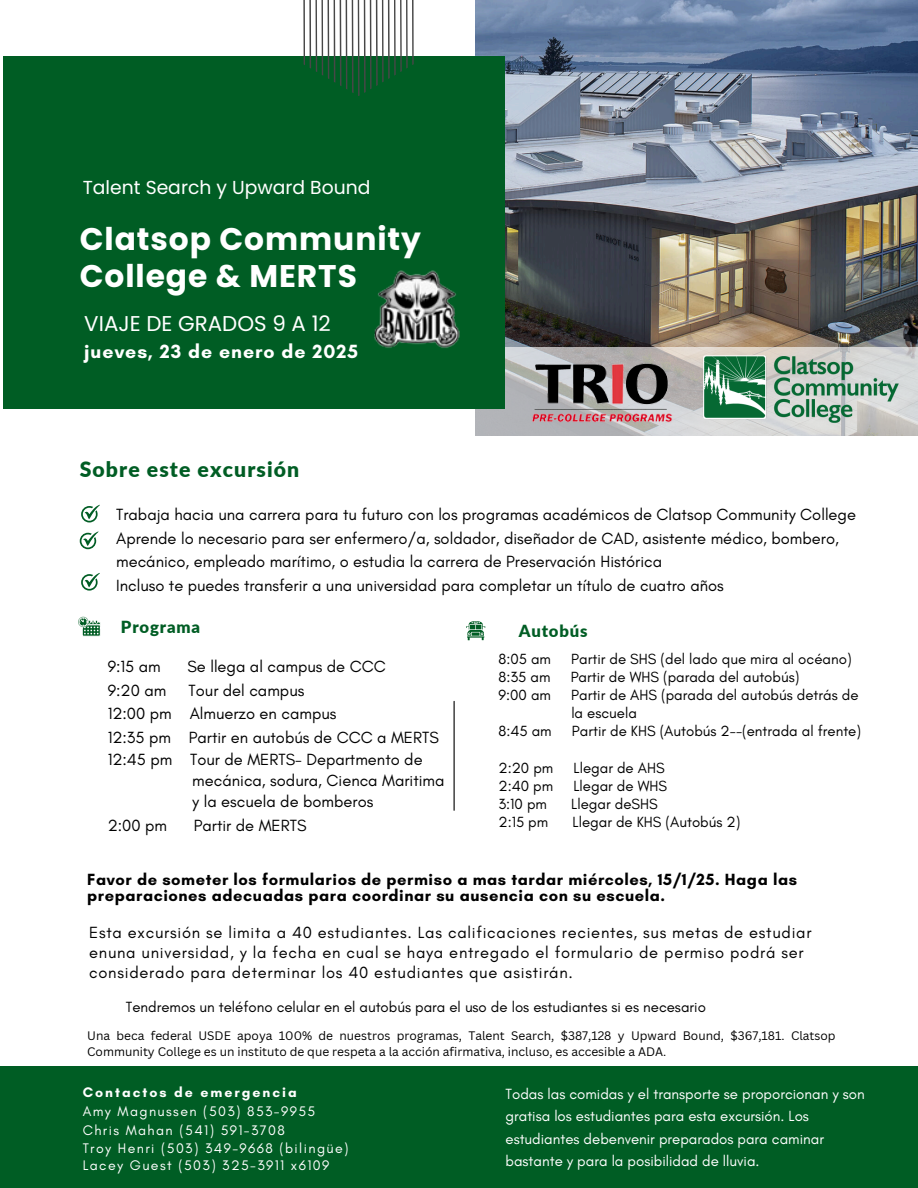
<style>
.page{position:relative;width:918px;height:1188px;background:#fff}
.page>*{position:absolute;margin:0;border:0;box-sizing:border-box;transform-origin:0 0}
.t1{font:700 31.35px/37.2px "Poppins";letter-spacing:.03em;color:#fff}
.t2{font:21.3px "Poppins";color:#fff}
.t3{font:900 21.15px "Lato";letter-spacing:.05em;color:#005d24}
.t4{font:700 19.5px "Glacial Indifference";letter-spacing:.05em;color:#fff}
.t5{font:18.75px "Poppins";color:#fff}
.t6{font:900 16.65px "Lato";letter-spacing:.05em;color:#005d24}
.t7{font:16.5px/23.2px "Glacial Indifference";color:#000}
.t8{font:16.5px/20.2px "Glacial Indifference";letter-spacing:.045em;color:#000}
.t9{font:700 16.5px/16.8px "Glacial Indifference";letter-spacing:.035em;color:#000}
.t10{font:15px/18px "Glacial Indifference";color:#000}
.t11{font:15px/22.5px "Glacial Indifference";color:#fff}
.t12{font:14.1px "Glacial Indifference";letter-spacing:.1em;color:#fff}
.t13{font:700 14.1px "Glacial Indifference";letter-spacing:.14em;color:#fff}
.t14{font:12px/16px "Canva Sans";color:#000}
</style>
<div class="page">
<div style="left:0;top:1066px;width:918px;height:122px;background:#005d24"></div>
<hr style="left:454px;top:701px;width:1px;height:109px;background:#000">
<svg style="left:78px;top:617px;width:22px;height:20px"></svg>
<svg style="left:466px;top:621px;width:19px;height:19px"></svg>
<svg style="left:81px;top:505px;width:19px;height:17px"></svg>
<img style="left:476px;top:0;width:442px;height:348px">
<svg style="left:475px;top:348px;width:443px;height:88px;background:#c3c2c2"></svg>
<div style="left:4px;top:56px;width:501px;height:353px;background:#005d24"></div>
<svg style="left:303px;top:0;width:110px;height:96px"></svg>
<img style="left:532px;top:359px;width:141px;height:67px">
<img style="left:700px;top:353px;width:203px;height:73px">
<svg style="left:80px;top:531px;width:19px;height:18px"></svg>
<img style="left:374px;top:270px;width:86px;height:78px">
<svg style="left:81px;top:573px;width:19px;height:18px"></svg>
<h5 class="t5" style="left:83px;top:175px;width:289px">Talent Search y Upward Bound</h5>
<p class="t1" style="left:80px;top:220px;width:343px">Clatsop Community<br>College &amp; MERTS</p>
<h6 class="t2" style="left:84px;top:308px;width:248px">VIAJE DE GRADOS 9 A 12</h6>
<p class="t4" style="left:84px;top:340px;width:276px">jueves, 23 de enero de 2025</p>
<p class="t3" style="left:80px;top:456px;width:221px">Sobre este excursión</p>
<h6 class="t7" style="left:116px;top:502px;width:741px;line-height:24.8px">Trabaja hacia una carrera para tu futuro con los programas académicos de Clatsop Community College<br>Aprende lo necesario para ser enfermero/a, soldador, diseñador de CAD, asistente médico, bombero,</h6>
<h6 class="t7" style="left:116px;top:550px;width:547px">mecánico, empleado marítimo, o estudia la carrera de Preservación Histórica</h6>
<p class="t7" style="left:116px;top:573px;width:609px">Incluso te puedes transferir a una universidad para completar un título de cuatro años</p>
<p class="t6" style="left:121px;top:617px;width:81px">Programa</p>
<p class="t7" style="left:108px;top:655px;width:55px">9:15 am</p>
<p class="t7" style="left:188px;top:655px;width:200px">Se llega al campus de CCC</p>
<p class="t7" style="left:108px;top:678px;width:60px">9:20 am</p>
<p class="t7" style="left:108px;top:678px;width:333px;text-indent:81px">Tour del campus<br>12:00 pm Almuerzo en campus<br>12:35 pm Partir en autobús de CCC a MERTS<br>12:45 pm Tour de MERTS- Departmento de</p>
<p class="t7" style="left:192px;top:769px;width:254px;line-height:21.3px">mecánica, sodura, Cienca Maritima y la escuela de bomberos</p>
<p class="t7" style="left:108px;top:813px;width:61px">2:00 pm</p>
<p class="t7" style="left:194px;top:813px;width:114px">Partir de MERTS</p>
<h2 class="t6" style="left:519px;top:620px;width:71px">Autobús</h2>
<h4 class="t10" style="left:498px;top:649px;width:54px">8:05 am</h4>
<h4 class="t10" style="left:571px;top:649px;width:282px">Partir de SHS (del lado que mira al océano)</h4>
<h4 class="t10" style="left:498px;top:667px;width:53px">8:35 am</h4>
<h4 class="t10" style="left:571px;top:667px;width:230px">Partir de WHS (parada del autobús)</h4>
<h4 class="t10" style="left:498px;top:685px;width:54px">9:00 am</h4>
<h4 class="t10" style="left:571px;top:685px;width:289px">Partir de AHS (parada del autobús detrás de la escuela</h4>
<h4 class="t10" style="left:498px;top:721px;width:55px">8:45 am</h4>
<p class="t10" style="left:572px;top:721px;width:291px">Partir de KHS (Autobús 2--(entrada al frente)</p>
<p class="t10" style="left:498px;top:759px;width:56px">2:20 pm</p>
<p class="t10" style="left:574px;top:759px;width:93px">Llegar de AHS</p>
<p class="t10" style="left:498px;top:777px;width:56px">2:40 pm</p>
<p class="t10" style="left:573px;top:777px;width:95px">Llegar de WHS</p>
<p class="t10" style="left:498px;top:795px;width:50px">3:10 pm</p>
<p class="t10" style="left:571px;top:795px;width:88px">Llegar deSHS</p>
<p class="t10" style="left:498px;top:813px;width:51px">2:15 pm</p>
<p class="t10" style="left:573px;top:813px;width:169px">Llegar de KHS (Autobús 2)</p>
<p class="t9" style="left:87px;top:870px;width:711px">Favor de someter los formularios de permiso a mas tardar miércoles, 15/1/25. Haga las preparaciones adecuadas para coordinar su ausencia con su escuela.</p>
<h3 class="t8" style="left:89px;top:922px;width:724px">Esta excursión se limita a 40 estudiantes. Las calificaciones recientes, sus metas de estudiar enuna universidad, y la fecha en cual se haya entregado el formulario de permiso podrá ser considerado para determinar los 40 estudiantes que asistirán.</h3>
<h1 class="t10" style="left:126px;top:997px;width:582px">Tendremos un teléfono celular en el autobús para el uso de los estudiantes si es necesario</h1>
<h5 class="t14" style="left:87px;top:1027px;width:750px">Una beca federal USDE apoya 100% de nuestros programas, Talent Search, $387,128 y Upward Bound, $367,181. Clatsop<br>Community College es un instituto de que respeta a la acción afirmativa, incluso, es accesible a ADA.</h5>
<p class="t13" style="left:83px;top:1083px;width:216px">Contactos de emergencia</p>
<h3 class="t12" style="left:83px;top:1102px;width:234px">Amy Magnussen (503) 853-9955</h3>
<p class="t12" style="left:83px;top:1122px;width:204px">Chris Mahan (541) 591-3708</p>
<p class="t12" style="left:83px;top:1140px;width:267px">Troy Henri (503) 349-9668 (bilingüe)</p>
<p class="t12" style="left:83px;top:1156px;width:248px">Lacey Guest (503) 325-3911 x6109</p>
<p class="t11" style="left:506px;top:1082px;width:361px">Todas las comidas y el transporte se proporcionan y son gratisa los estudiantes para esta excursión. Los estudiantes debenvenir preparados para caminar bastante y para la posibilidad de lluvia.</p>
</div>
